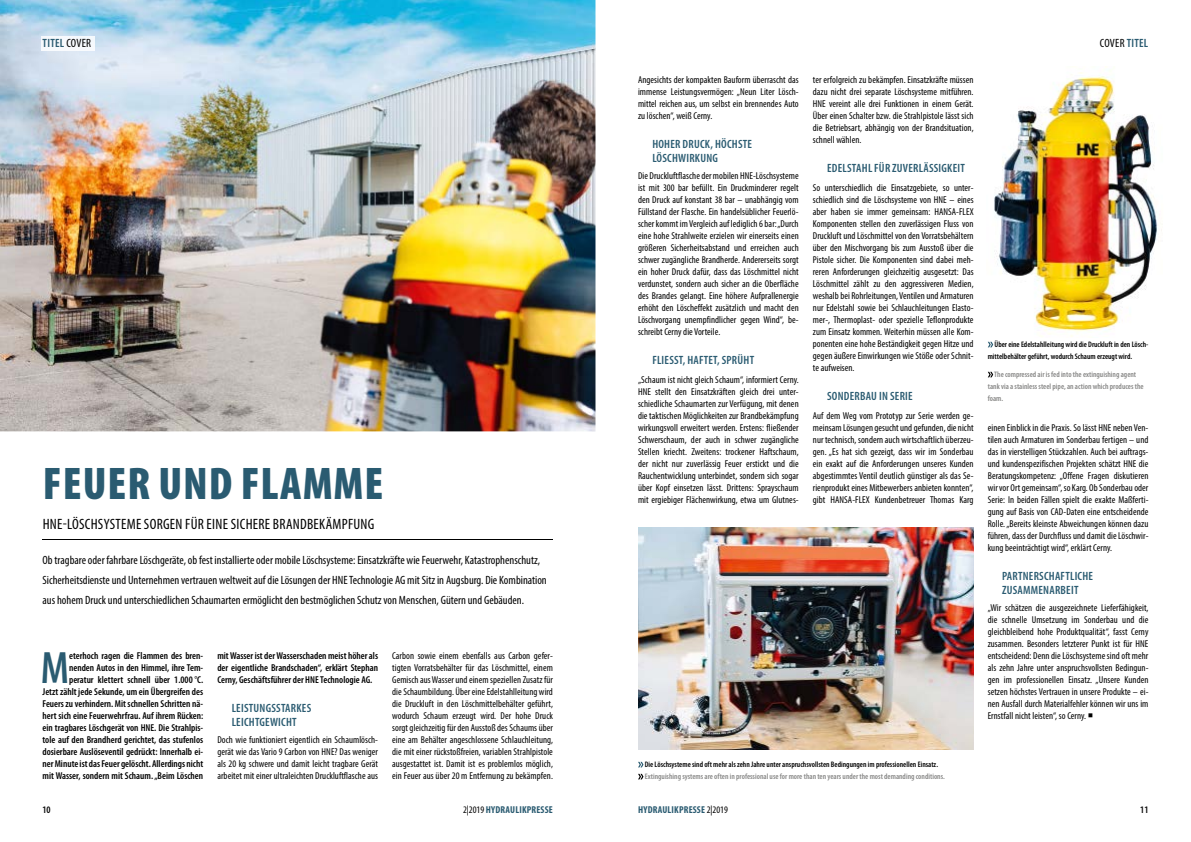
<style>
.page{position:relative;width:1191px;height:842px;background:#fff}
.page>*{position:absolute;margin:0;border:0;box-sizing:border-box;transform-origin:0 0}
.t1{font:900 condensed 46px "Myriad Pro";letter-spacing:.02em;color:#2a5b71}
.t2{font:600 condensed 45.6px "Myriad Pro";color:#2a5b71}
.t3{font:condensed 15px "Myriad Pro";letter-spacing:.02em;color:#000}
.t4{font:condensed 12px/20px "Myriad Pro";color:#000}
.t5{font:600 condensed 12px/14.4px "Myriad Pro";letter-spacing:.02em;color:#2a5b71}
.t6{font:condensed 10px/12px "Myriad Pro";letter-spacing:.005em;color:#000;text-align:justify}
.t7{font:600 condensed 10px/12px "Myriad Pro";color:#000;text-align:right}
.t8{font:700 condensed 10px "Myriad Pro";letter-spacing:.02em;color:#2a5b71}
.t9{font:600 condensed 8px/12px "Myriad Pro";color:#878786}
.t10{font:600 condensed 8px/12px "Myriad Pro";color:#000}
.s1{font-weight:400;color:#000}
.s2{font-weight:600;color:#2a5b71}
</style>
<div class="page">
<img style="left:0;top:0;width:595px;height:431px">
<img style="left:41px;top:36px;width:53px;height:14px">
<hr style="left:43px;top:539px;width:510px;height:1px;background:#000">
<img style="left:638px;top:527px;width:335px;height:223px">
<svg style="left:638px;top:762px;width:5px;height:5px"></svg>
<svg style="left:988px;top:342px;width:5px;height:5px"></svg>
<svg style="left:638px;top:774px;width:5px;height:5px"></svg>
<svg style="left:988px;top:372px;width:5px;height:5px"></svg>
<img style="left:994px;top:72px;width:168px;height:265px">
<p class="t5" style="left:43px;top:36px;width:50px">TITEL <span class="s1">COVER</span></p>
<p class="t4" style="left:1100px;top:33px;width:50px">COVER <span class="s2">TITEL</span></p>
<h1 class="t1" style="left:43px;top:454px;width:342px">FEUER UND FLAMME</h1>
<h3 class="t3" style="left:43px;top:515px;width:333px">HNE-LÖSCHSYSTEME SORGEN FÜR EINE SICHERE BRANDBEKÄMPFUNG</h3>
<p class="t4" style="left:43px;top:550px;width:506px">Ob tragbare oder fahrbare Löschgeräte, ob fest installierte oder mobile Löschsysteme: Einsatzkräfte wie Feuerwehr, Katastrophenschutz,<br>Sicherheitsdienste und Unternehmen vertrauen weltweit auf die Lösungen der HNE Technologie AG mit Sitz in Augsburg. Die Kombination aus hohem Druck und unterschiedlichen Schaumarten ermöglicht den bestmöglichen Schutz von Menschen, Gütern und Gebäuden.</p>
<p class="t7" style="left:43px;top:650px;width:162px">eterhoch ragen die Flammen des bren&shy;nenden Autos in den Himmel, ihre Tem&shy;peratur klettert schnell über 1.000 °C.<br>Jetzt zählt jede Sekunde, um ein Übergreifen des Feuers zu verhindern. Mit schnellen Schritten nä&shy;hert sich eine Feuerwehrfrau. Auf ihrem Rücken: ein tragbares Löschgerät von HNE. Die Strahlpis&shy;tole auf den Brandherd gerichtet, das stufenlos dosierbare Auslöseventil gedrückt: Innerhalb ei&shy;ner Minute ist das Feuer gelöscht. Allerdings nicht mit Wasser, sondern mit Schaum. „Beim Löschen</p>
<p class="t7" style="left:217px;top:650px;width:162px;text-align:justify">mit Wasser ist der Wasserschaden meist höher als der eigentliche Brandschaden“, erklärt Stephan Cerny, Geschäftsführer der HNE Technologie AG.</p>
<h2 class="t2" style="left:41px;top:640px;width:30px">M</h2>
<p class="t5" style="left:232px;top:701px;width:81px">LEISTUNGSSTARKES<br>LEICHTGEWICHT</p>
<p class="t6" style="left:217px;top:734px;width:162px">Doch wie funktioniert eigentlich ein Schaumlösch&shy;gerät wie das Vario 9 Carbon von HNE? Das weniger als 20 kg schwere und damit leicht tragbare Gerät arbeitet mit einer ultraleichten Druckluftflasche aus</p>
<p class="t6" style="left:392px;top:650px;width:162px">Carbon sowie einem ebenfalls aus Carbon gefer&shy;tigten Vorratsbehälter für das Löschmittel, einem Gemisch aus Wasser und einem speziellen Zusatz für die Schaumbildung. Über eine Edelstahlleitung wird die Druckluft in den Löschmittelbehälter geführt, wodurch Schaum erzeugt wird. Der hohe Druck sorgt gleichzeitig für den Ausstoß des Schaums über eine am Behälter angeschlossene Schlauchleitung, die mit einer rückstoßfreien, variablen Strahlpistole ausgestattet ist. Damit ist es problemlos möglich, ein Feuer aus über 20 m Entfernung zu bekämpfen.</p>
<p class="t7" style="left:43px;top:803px;width:10px">10</p>
<p class="t8" style="left:463px;top:803px;width:91px"><span class="s1">2|2019</span> HYDRAULIKPRESSE</p>
<p class="t6" style="left:638px;top:74px;width:162px">Angesichts der kompakten Bauform überrascht das immense Leistungsvermögen: „Neun Liter Lösch&shy;mittel reichen aus, um selbst ein brennendes Auto zu löschen“, weiß Cerny.</p>
<p class="t5" style="left:652px;top:137px;width:101px">HOHER DRUCK, HÖCHSTE<br>LÖSCHWIRKUNG</p>
<p class="t6" style="left:638px;top:170px;width:162px">Die Druckluftflasche der mobilen HNE-Löschsysteme ist mit 300 bar befüllt. Ein Druckminderer regelt den Druck auf konstant 38 bar – unabhängig vom Füllstand der Flasche. Ein handelsüblicher Feuerlö&shy;scher kommt im Vergleich auf lediglich 6 bar: „Durch eine hohe Strahlweite erzielen wir einerseits einen größeren Sicherheitsabstand und erreichen auch schwer zugängliche Brandherde. Andererseits sorgt ein hoher Druck dafür, dass das Löschmittel nicht verdunstet, sondern auch sicher an die Oberfläche des Brandes gelangt. Eine höhere Aufprallenergie erhöht den Löscheffekt zusätzlich und macht den Löschvorgang unempfindlicher gegen Wind“, be&shy;schreibt Cerny die Vorteile.</p>
<p class="t5" style="left:652px;top:353px;width:103px">FLIESST, HAFTET, SPRÜHT</p>
<p class="t6" style="left:638px;top:374px;width:162px">„Schaum ist nicht gleich Schaum“, informiert Cerny.<br>HNE stellt den Einsatzkräften gleich drei unter&shy;schiedliche Schaumarten zur Verfügung, mit denen die taktischen Möglichkeiten zur Brandbekämpfung wirkungsvoll erweitert werden. Erstens: fließender Schwerschaum, der auch in schwer zugängliche Stellen kriecht. Zweitens: trockener Haftschaum, der nicht nur zuverlässig Feuer erstickt und die Rauchentwicklung unterbindet, sondern sich sogar über Kopf einsetzen lässt. Drittens: Sprayschaum mit ergiebiger Flächenwirkung, etwa um Glutnes-</p>
<p class="t6" style="left:813px;top:74px;width:162px">ter erfolgreich zu bekämpfen. Einsatzkräfte müssen dazu nicht drei separate Löschsysteme mitführen.<br>HNE vereint alle drei Funktionen in einem Gerät.<br>Über einen Schalter bzw. die Strahlpistole lässt sich die Betriebsart, abhängig von der Brandsituation, schnell wählen.</p>
<p class="t5" style="left:827px;top:161px;width:139px">EDELSTAHL FÜR ZUVERLÄSSIGKEIT</p>
<p class="t6" style="left:813px;top:182px;width:162px">So unterschiedlich die Einsatzgebiete, so unter&shy;schiedlich sind die Löschsysteme von HNE – eines aber haben sie immer gemeinsam: HANSA-FLEX Komponenten stellen den zuverlässigen Fluss von Druckluft und Löschmittel von den Vorratsbehältern über den Mischvorgang bis zum Ausstoß über die Pistole sicher. Die Komponenten sind dabei meh&shy;reren Anforderungen gleichzeitig ausgesetzt: Das Löschmittel zählt zu den aggressiveren Medien, weshalb bei Rohrleitungen, Ventilen und Armaturen nur Edelstahl sowie bei Schlauchleitungen Elasto&shy;mer-, Thermoplast- oder spezielle Teflonprodukte zum Einsatz kommen. Weiterhin müssen alle Kom&shy;ponenten eine hohe Beständigkeit gegen Hitze und gegen äußere Einwirkungen wie Stöße oder Schnit&shy;te aufweisen.</p>
<p class="t5" style="left:827px;top:389px;width:87px">SONDERBAU IN SERIE</p>
<p class="t6" style="left:813px;top:410px;width:162px">Auf dem Weg vom Prototyp zur Serie werden ge&shy;meinsam Lösungen gesucht und gefunden, die nicht nur technisch, sondern auch wirtschaftlich überzeu&shy;gen. „Es hat sich gezeigt, dass wir im Sonderbau ein exakt auf die Anforderungen unseres Kunden abgestimmtes Ventil deutlich günstiger als das Se&shy;rienprodukt eines Mitbewerbers anbieten konnten“, gibt HANSA-FLEX Kundenbetreuer Thomas Karg</p>
<p class="t10" style="left:987px;top:339px;width:162px;text-indent:7px">Über eine Edelstahlleitung wird die Druckluft in den Lösch&shy;mittelbehälter geführt, wodurch Schaum erzeugt wird.</p>
<p class="t9" style="left:987px;top:369px;width:157px;text-indent:7px">The compressed air is fed into the extinguishing agent tank via a stainless steel pipe, an action which produces the foam.</p>
<p class="t6" style="left:987px;top:422px;width:162px">einen Einblick in die Praxis. So lässt HNE neben Ven&shy;tilen auch Armaturen im Sonderbau fertigen – und das in vierstelligen Stückzahlen. Auch bei auftrags&shy;und kundenspezifischen Projekten schätzt HNE die Beratungskompetenz: „Offene Fragen diskutieren wir vor Ort gemeinsam“, so Karg. Ob Sonderbau oder Serie: In beiden Fällen spielt die exakte Maßferti&shy;gung auf Basis von CAD-Daten eine entscheidende Rolle. „Bereits kleinste Abweichungen können dazu führen, dass der Durchfluss und damit die Löschwir&shy;kung beeinträchtigt wird“, erklärt Cerny.</p>
<p class="t5" style="left:1002px;top:569px;width:93px">PARTNERSCHAFTLICHE<br>ZUSAMMENARBEIT</p>
<p class="t6" style="left:987px;top:602px;width:162px">„Wir schätzen die ausgezeichnete Lieferfähigkeit, die schnelle Umsetzung im Sonderbau und die gleichbleibend hohe Produktqualität“, fasst Cerny zusammen. Besonders letzterer Punkt ist für HNE entscheidend: Denn die Löschsysteme sind oft mehr als zehn Jahre unter anspruchsvollsten Bedingun&shy;gen im professionellen Einsatz. „Unsere Kunden setzen höchstes Vertrauen in unsere Produkte – ei&shy;nen Ausfall durch Materialfehler können wir uns im Ernstfall nicht leisten“, so Cerny. ○</p>
<p class="t10" style="left:645px;top:759px;width:295px">Die Löschsysteme sind oft mehr als zehn Jahre unter anspruchsvollsten Bedingungen im professionellen Einsatz.</p>
<p class="t9" style="left:645px;top:771px;width:302px">Extinguishing systems are often in professional use for more than ten years under the most demanding conditions.</p>
<p class="t8" style="left:638px;top:803px;width:91px">HYDRAULIKPRESSE<span class="s1">2|2019</span></p>
<p class="t7" style="left:1140px;top:803px;width:10px">11</p>
</div>
